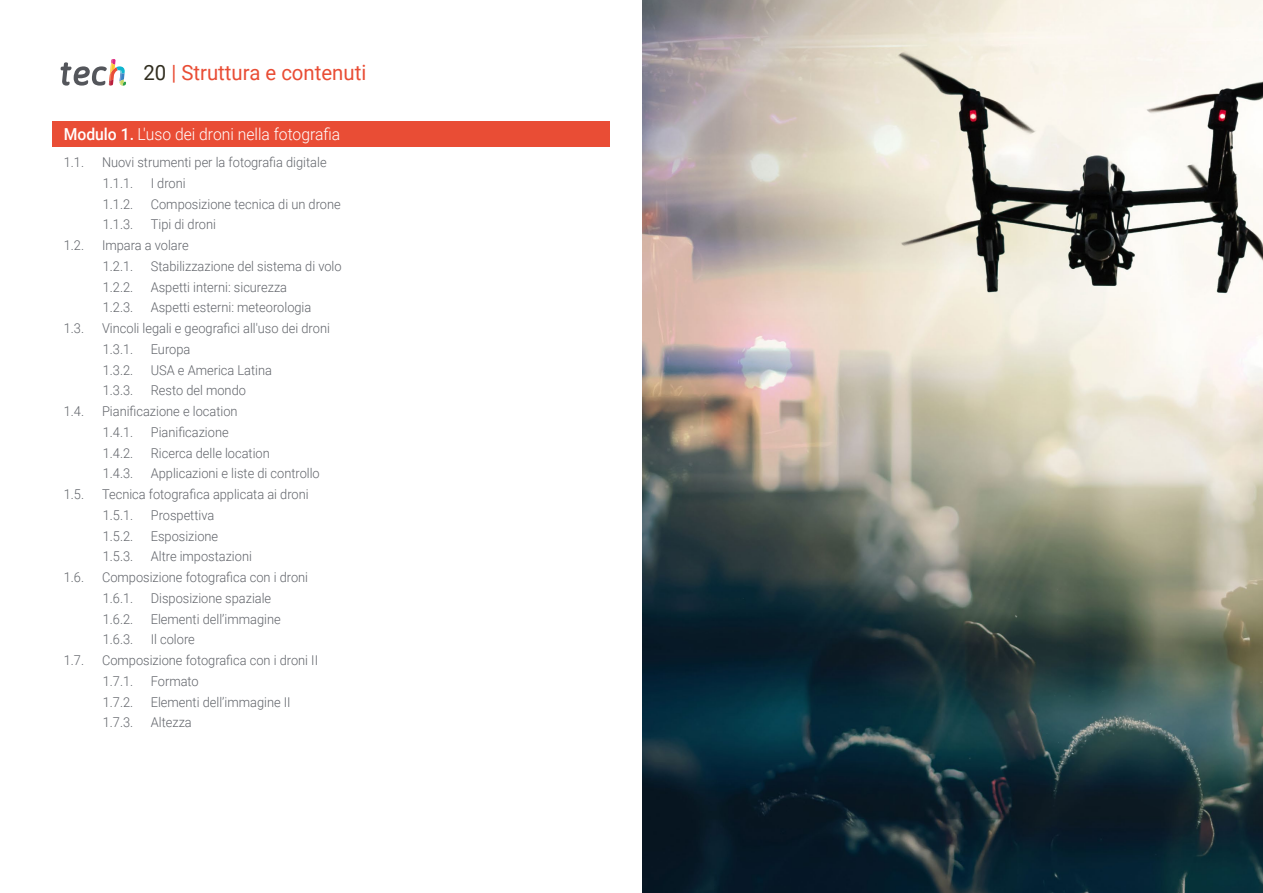
<style>
.page{position:relative;width:1263px;height:893px;background:#fff}
.page>*{position:absolute;margin:0;border:0;box-sizing:border-box;transform-origin:0 0}
.t1{font:21px "Roboto";color:#e94d35}
.t2{font:300 16.5px "Roboto";color:#fff;scale:.95 1}
.t3{font:300 13.5px/20.7px "Roboto";color:#61646a;scale:.95 1}
.s1{color:#312e20}
.s2{font-weight:500}
</style>
<div class="page">
<svg style="left:61px;top:59px;width:65px;height:27px"></svg>
<div style="left:53px;top:121px;width:557px;height:25px;background:#e94d35"></div>
<img style="left:642px;top:0;width:621px;height:893px">
<h1 class="t1" style="left:144px;top:57px;width:224px"><span class="s1">20</span> | Struttura e contenuti</h1>
<p class="t2" style="left:64px;top:123px;width:292px"><span class="s2">Modulo 1.</span> L'uso dei droni nella fotografia</p>
<p class="t3" style="left:64px;top:151px;width:23px">1.1.</p>
<p class="t3" style="left:102px;top:151px;width:238px">Nuovi strumenti per la fotografia digitale<br>1.1.1.</p>
<p class="t3" style="left:151px;top:172px;width:38px">I droni</p>
<p class="t3" style="left:103px;top:193px;width:34px">1.1.2.</p>
<p class="t3" style="left:151px;top:193px;width:201px">Composizione tecnica di un drone</p>
<p class="t3" style="left:103px;top:214px;width:34px">1.1.3.</p>
<p class="t3" style="left:151px;top:214px;width:70px">Tipi di droni</p>
<p class="t3" style="left:64px;top:234px;width:23px">1.2.</p>
<p class="t3" style="left:102px;top:234px;width:93px">Impara a volare<br>1.2.1.</p>
<p class="t3" style="left:151px;top:255px;width:202px">Stabilizzazione del sistema di volo</p>
<p class="t3" style="left:103px;top:276px;width:34px">1.2.2.</p>
<p class="t3" style="left:151px;top:276px;width:145px">Aspetti interni: sicurezza</p>
<p class="t3" style="left:103px;top:297px;width:34px">1.2.3.</p>
<p class="t3" style="left:151px;top:297px;width:171px">Aspetti esterni: meteorologia</p>
<p class="t3" style="left:64px;top:317px;width:23px">1.3.</p>
<p class="t3" style="left:102px;top:317px;width:241px">Vincoli legali e geografici all'uso dei droni<br>1.3.1.</p>
<p class="t3" style="left:151px;top:338px;width:43px">Europa</p>
<p class="t3" style="left:103px;top:359px;width:34px">1.3.2.</p>
<p class="t3" style="left:151px;top:359px;width:129px">USA e America Latina</p>
<p class="t3" style="left:103px;top:380px;width:34px">1.3.3.</p>
<p class="t3" style="left:151px;top:380px;width:102px">Resto del mondo</p>
<p class="t3" style="left:64px;top:400px;width:23px">1.4.</p>
<p class="t3" style="left:102px;top:400px;width:144px">Pianificazione e location<br>1.4.1.</p>
<p class="t3" style="left:151px;top:421px;width:83px">Pianificazione</p>
<p class="t3" style="left:103px;top:442px;width:34px">1.4.2.</p>
<p class="t3" style="left:151px;top:442px;width:127px">Ricerca delle location</p>
<p class="t3" style="left:103px;top:463px;width:34px">1.4.3.</p>
<p class="t3" style="left:151px;top:463px;width:179px">Applicazioni e liste di controllo</p>
<p class="t3" style="left:64px;top:483px;width:23px">1.5.</p>
<p class="t3" style="left:102px;top:483px;width:219px">Tecnica fotografica applicata ai droni<br>1.5.1.</p>
<p class="t3" style="left:151px;top:504px;width:68px">Prospettiva</p>
<p class="t3" style="left:103px;top:525px;width:34px">1.5.2.</p>
<p class="t3" style="left:151px;top:525px;width:72px">Esposizione</p>
<p class="t3" style="left:103px;top:546px;width:34px">1.5.3.</p>
<p class="t3" style="left:151px;top:546px;width:108px">Altre impostazioni</p>
<p class="t3" style="left:64px;top:566px;width:23px">1.6.</p>
<p class="t3" style="left:102px;top:566px;width:218px">Composizione fotografica con i droni<br>1.6.1.</p>
<p class="t3" style="left:151px;top:587px;width:128px">Disposizione spaziale</p>
<p class="t3" style="left:103px;top:608px;width:34px">1.6.2.</p>
<p class="t3" style="left:151px;top:608px;width:138px">Elementi dell’immagine</p>
<p class="t3" style="left:103px;top:629px;width:34px">1.6.3.</p>
<p class="t3" style="left:151px;top:629px;width:48px">Il colore</p>
<p class="t3" style="left:64px;top:649px;width:23px">1.7.</p>
<p class="t3" style="left:102px;top:649px;width:229px">Composizione fotografica con i droni II<br>1.7.1.</p>
<p class="t3" style="left:151px;top:670px;width:52px">Formato</p>
<p class="t3" style="left:103px;top:691px;width:34px">1.7.2.</p>
<p class="t3" style="left:151px;top:691px;width:149px">Elementi dell’immagine II</p>
<p class="t3" style="left:103px;top:712px;width:34px">1.7.3.</p>
<p class="t3" style="left:151px;top:712px;width:45px">Altezza</p>
</div>
